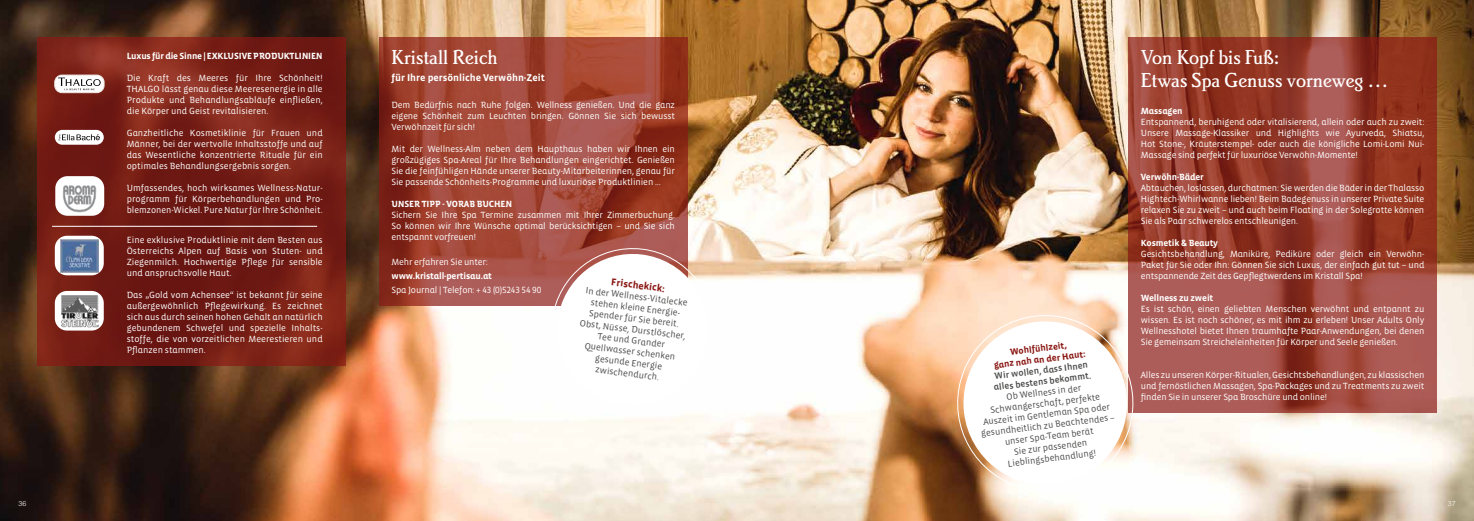
<style>
.page{position:relative;width:1474px;height:521px;background:#fff}
.page>*{position:absolute;margin:0;border:0;box-sizing:border-box;transform-origin:0 0}
.t1{font:500 21px/22.8px "Brighton Std";color:#fff}
.t2{font:700 10.06px "Vista Sans Alt";color:#fff}
.t3{font:700 10.06px "Vista Sans Alt";color:#8a1814}
.t4{font:9.19px/11px "Vista Sans Alt";letter-spacing:-.015em;color:#fff;text-align:justify}
.t5{font:9.19px/11px "Vista Sans Alt";color:#4a4a49;text-align:center}
.t6{font:700 9.19px "Vista Sans Alt";letter-spacing:-.015em;color:#fff}
.t7{font:9.19px/11px "Vista Sans Alt Med";color:#4a4a49}
.t8{font:700 9.19px/11px "Vista Sans Alt";color:#8a1814;text-align:center}
.t9{font:300 7px "Helvetica LT Std";color:#fff}
.s1{font-weight:700}
.s2{font-family:"DIN2014";font-weight:700}
</style>
<div class="page">
<img style="left:0;top:0;width:1473px;height:521px">
<svg style="left:37px;top:37px;width:308px;height:329px;background:#761f16"></svg>
<svg style="left:55px;top:75px;width:49px;height:18px"></svg>
<div style="left:54px;top:75px;width:50px;height:18px;border:1px solid #eee6e2;border-radius:7px"></div>
<svg style="left:58px;top:78px;width:43px;height:12px"></svg>
<div style="left:55px;top:130px;width:49px;height:15px;background:#fff;border-radius:7px"></div>
<svg style="left:59px;top:134px;width:41px;height:6px"></svg>
<div style="left:55px;top:176px;width:49px;height:40px;background:#fff;border-radius:12px"></div>
<img style="left:63px;top:185px;width:34px;height:28px">
<hr style="left:52px;top:226px;width:265px;height:1px;background:#fff">
<svg style="left:55px;top:236px;width:49px;height:39px"></svg>
<img style="left:60px;top:239px;width:38px;height:33px">
<div style="left:55px;top:291px;width:49px;height:39px;background:#fff;border-radius:12px"></div>
<img style="left:61px;top:295px;width:37px;height:32px">
<svg style="left:379px;top:37px;width:308px;height:269px;background:#9e4435"></svg>
<svg style="left:1128px;top:37px;width:308px;height:376px;background:#9c4539"></svg>
<svg style="left:546px;top:243px;width:173px;height:172px"></svg>
<svg style="left:952px;top:310px;width:186px;height:186px"></svg>
<p class="t6" style="left:127px;top:51px;width:197px">Luxus für die Sinne | EXKLUSIVE PRODUKTLINIEN</p>
<p class="t4" style="left:127px;top:73px;width:197px">Die Kraft des Meeres für Ihre Schönheit!<br>THALGO lässt genau diese Meeresenergie in alle Produkte und Behandlungsabläufe einfließen, die Körper und Geist revitalisieren.</p>
<p class="t4" style="left:127px;top:128px;width:197px">Ganzheitliche Kosmetiklinie für Frauen und Männer, bei der wertvolle Inhaltsstoffe und auf das Wesentliche konzentrierte Rituale für ein optimales Behandlungsergebnis sorgen.</p>
<p class="t4" style="left:127px;top:183px;width:197px">Umfassendes, hoch wirksames Wellness-Natur&shy;programm für Körperbehandlungen und Pro&shy;blemzonen-Wickel. Pure Natur für Ihre Schönheit.</p>
<p class="t4" style="left:127px;top:235px;width:197px">Eine exklusive Produktlinie mit dem Besten aus Österreichs Alpen auf Basis von Stuten- und Ziegenmilch. Hochwertige Pflege für sensible und anspruchsvolle Haut.</p>
<p class="t4" style="left:127px;top:290px;width:197px">Das „Gold vom Achensee“ ist bekannt für seine außergewöhnlich Pflegewirkung. Es zeichnet sich aus durch seinen hohen Gehalt an natürlich gebundenem Schwefel und spezielle Inhalts&shy;stoffe, die von vorzeitlichen Meerestieren und Pflanzen stammen.</p>
<h1 class="t1" style="left:391px;top:45px;width:108px">Kristall Reich</h1>
<p class="t2" style="left:391px;top:72px;width:155px">für Ihre persönliche Verwöhn-Zeit</p>
<p class="t4" style="left:391px;top:99px;width:285px">Dem Bedürfnis nach Ruhe folgen. Wellness genießen. Und die ganz eigene Schönheit zum Leuchten bringen. Gönnen Sie sich bewusst Verwöhnzeit für sich!</p>
<p class="t4" style="left:391px;top:144px;width:285px">Mit der Wellness-Alm neben dem Haupthaus haben wir Ihnen ein großzügiges Spa-Areal für Ihre Behandlungen eingerichtet. Genießen Sie die feinfühligen Hände unserer Beauty-Mitarbeiterinnen, genau für Sie passende Schönheits-Programme und luxuriöse Produktlinien …</p>
<p class="t6" style="left:391px;top:199px;width:122px">UNSER TIPP - VORAB BUCHEN</p>
<p class="t4" style="left:391px;top:210px;width:285px">Sichern Sie Ihre Spa Termine zusammen mit Ihrer Zimmerbuchung.<br>So können wir Ihre Wünsche optimal berücksichtigen – und Sie sich entspannt vorfreuen!</p>
<p class="t4" style="left:391px;top:257px;width:98px">Mehr erfahren Sie unter:</p>
<p class="t6" style="left:391px;top:271px;width:102px">www.kristall-pertisau.at</p>
<p class="t4" style="left:391px;top:285px;width:151px">Spa Journal | Telefon: + 43 (0)5243 54 90</p>
<p class="t3" style="left:612px;top:277px;width:56px;rotate:7deg">Frischekick:</p>
<p class="t5" style="left:584px;top:285px;width:108px;rotate:7deg">In der Wellness-Vitalecke stehen kleine Energie-<br>Spender für Sie bereit.<br>Obst, Nüsse, Durstlöscher,<br>Tee und Grander<br>Quellwasser schenken gesunde Energie zwischendurch.</p>
<p class="t8" style="left:992px;top:349px;width:94px;rotate:-7deg">Wohlfühlzeit,<br>ganz nah an der Haut:</p>
<p class="t7" style="left:991px;top:371px;width:99px;rotate:-7deg">Wir wollen, dass Ihnen alles bestens bekommt.</p>
<p class="t5" style="left:976px;top:395px;width:136px;rotate:-7deg">Ob Wellness in der<br>Schwangerschaft, perfekte<br>Auszeit im Gentleman Spa oder gesundheitlich zu Beachtendes – unser Spa-Team berät<br>Sie zur passenden<br>Lieblingsbehandlung!</p>
<h1 class="t1" style="left:1140px;top:45px;width:249px">Von Kopf bis Fuß:<br>Etwas Spa Genuss vorneweg …</h1>
<p class="t6" style="left:1140px;top:106px;width:43px">Massagen</p>
<p class="t4" style="left:1140px;top:116px;width:285px">Entspannend, beruhigend oder vitalisierend, allein oder auch zu zweit:<br>Unsere Massage-Klassiker und Highlights wie Ayurveda, Shiatsu, Hot Stone-, Kräuterstempel- oder auch die königliche Lomi-Lomi Nui-Massage sind perfekt für luxuriöse Verwöhn-Momente!</p>
<p class="t6" style="left:1140px;top:172px;width:65px">Verwöhn-Bäder</p>
<p class="t4" style="left:1140px;top:182px;width:285px">Abtauchen, loslassen, durchatmen: Sie werden die Bäder in der Thalasso Hightech-Whirlwanne lieben! Beim Badegenuss in unserer Private Suite relaxen Sie zu zweit – und auch beim Floating in der Solegrotte können Sie als Paar schwerelos entschleunigen.</p>
<p class="t4" style="left:1140px;top:237px;width:285px;text-align:left"><span class="s1">Kosmetik</span> <span class="s2">&amp;</span> <span class="s1">Beauty<br></span>Gesichtsbehandlung, Maniküre, Pediküre oder gleich ein Verwöhn-Paket für Sie oder Ihn: Gönnen Sie sich Luxus, der einfach gut tut – und entspannende Zeit des Gepflegtwerdens im Kristall Spa!</p>
<p class="t6" style="left:1140px;top:293px;width:74px">Wellness zu zweit</p>
<p class="t4" style="left:1140px;top:304px;width:285px">Es ist schön, einen geliebten Menschen verwöhnt und entpannt zu wissen. Es ist noch schöner, es mit ihm zu erleben! Unser Adults Only Wellnesshotel bietet Ihnen traumhafte Paar-Anwendungen, bei denen Sie gemeinsam Streicheleinheiten für Körper und Seele genießen.</p>
<p class="t4" style="left:1140px;top:370px;width:285px">Alles zu unseren Körper-Ritualen, Gesichtsbehandlungen, zu klassischen und fernöstlichen Massagen, Spa-Packages und zu Treatments zu zweit finden Sie in unserer Spa Broschüre und online!</p>
<p class="t9" style="left:18px;top:499px;width:9px">36</p>
<p class="t9" style="left:1447px;top:499px;width:9px">37</p>
</div>
